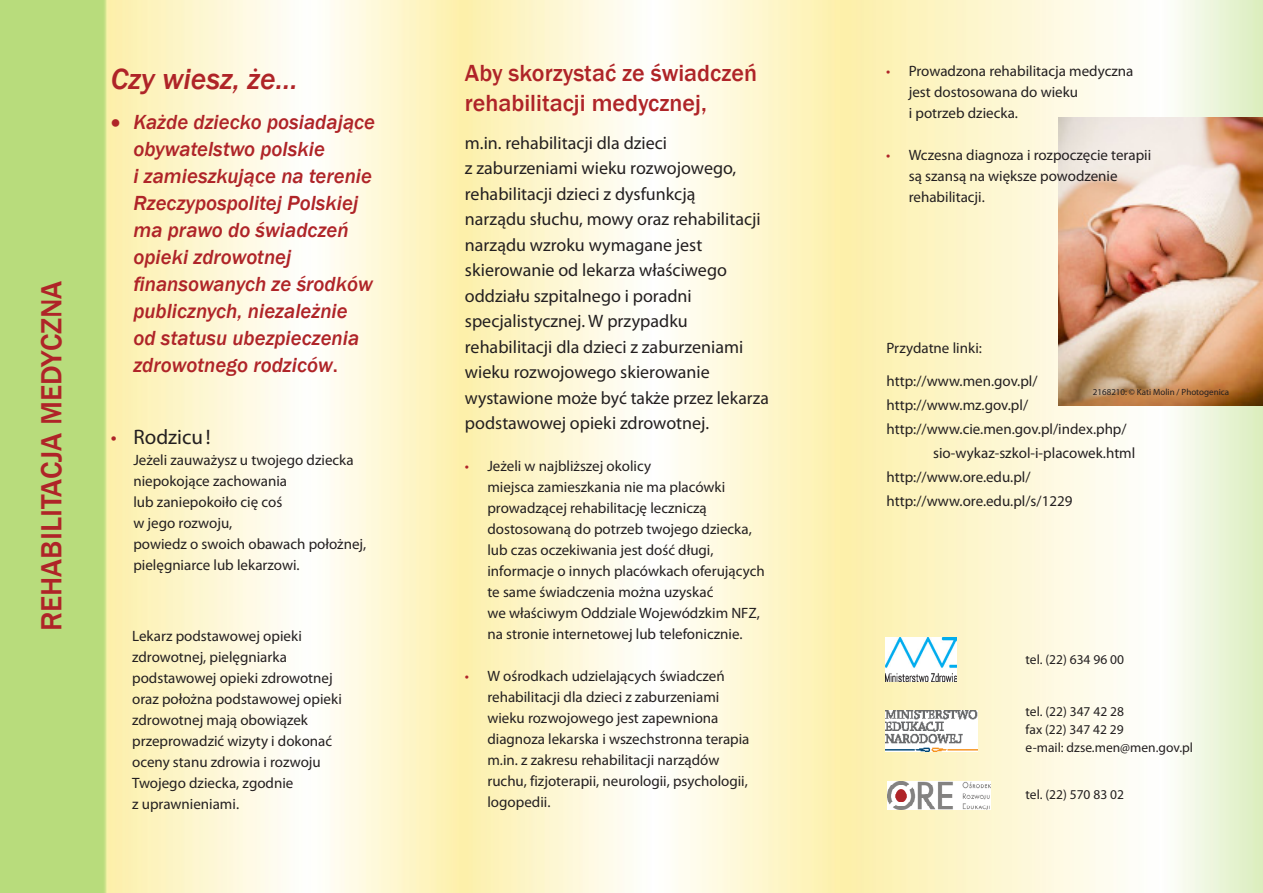
<style>
.page{position:relative;width:1263px;height:893px;background:#fff}
.page>*{position:absolute;margin:0;border:0;box-sizing:border-box;transform-origin:0 0}
.t1{font:500 30px "Franklin Gothic";color:#af2428}
.Normalny{font:italic 500 30px "Franklin Gothic";color:#af2428}
.Normalny-2{font:500 24px/30px "Franklin Gothic";color:#af2428}
.Normalny-3{font:italic 500 21px/27px "Franklin Gothic";color:#af2428}
.Normalny-4{font:21px "Myriad Pro";color:#231f20}
.Normalny-5{font:18px/25.5px "Myriad Pro";color:#231f20}
.Normalny-6{font:15px/21px "Myriad Pro";color:#231f20}
.Normalny-7{font:13.5px "Myriad Pro";color:#231f20}
.Normalny-8{font:9px "Myriad Pro";color:#231f20}
.s1{font-style:normal}
.s2{color:#af2428}
</style>
<div class="page">
<img style="left:0;top:0;width:1263px;height:893px">
<img style="left:886px;top:638px;width:71px;height:44px">
<img style="left:1059px;top:117px;width:204px;height:289px">
<img style="left:887px;top:782px;width:104px;height:28px">
<img style="left:886px;top:711px;width:91px;height:41px">
<p class="t1" style="left:33px;top:631px;width:352px;rotate:-90deg">REHABILITACJA MEDYCZNA</p>
<p class="Normalny" style="left:111px;top:60px;width:188px">Czy wiesz, że...</p>
<p class="Normalny-3" style="left:133px;top:108px;width:243px;text-indent:-23px">• Każde dziecko posiadające obywatelstwo polskie<br>i zamieszkujące na terenie<br>Rzeczypospolitej Polskiej ma prawo do świadczeń opieki zdrowotnej finansowanych ze środków publicznych, niezależnie od statusu ubezpieczenia zdrowotnego rodziców<span class="s1">.</span></p>
<p class="Normalny-4" style="left:111px;top:424px;width:101px"><span class="s2">•</span> Rodzicu!</p>
<p class="Normalny-6" style="left:133px;top:449px;width:234px">Jeżeli zauważysz u twojego dziecka niepokojące zachowania<br>lub zaniepokoiło cię coś<br>w jego rozwoju,<br>powiedz o swoich obawach położnej, pielęgniarce lub lekarzowi.</p>
<p class="Normalny-6" style="left:132px;top:625px;width:211px">Lekarz podstawowej opieki zdrowotnej, pielęgniarka podstawowej opieki zdrowotnej oraz położna podstawowej opieki zdrowotnej mają obowiązek przeprowadzić wizyty i dokonać oceny stanu zdrowia i rozwoju<br>Twojego dziecka, zgodnie<br>z uprawnieniami.</p>
<p class="Normalny-2" style="left:465px;top:58px;width:294px">Aby skorzystać ze świadczeń rehabilitacji medycznej,</p>
<p class="Normalny-5" style="left:465px;top:130px;width:297px">m.in. rehabilitacji dla dzieci<br>z zaburzeniami wieku rozwojowego, rehabilitacji dzieci z dysfunkcją narządu słuchu, mowy oraz rehabilitacji narządu wzroku wymagane jest skierowanie od lekarza właściwego oddziału szpitalnego i poradni specjalistycznej. W przypadku</p>
<p class="Normalny-5" style="left:465px;top:334px;width:305px">rehabilitacji dla dzieci z zaburzeniami wieku rozwojowego skierowanie wystawione może być także przez lekarza podstawowej opieki zdrowotnej.</p>
<p class="Normalny-6" style="left:487px;top:456px;width:279px;text-indent:-23px"><span class="s2">•</span> Jeżeli w najbliższej okolicy<br>miejsca zamieszkania nie ma placówki prowadzącej rehabilitację leczniczą dostosowaną do potrzeb twojego dziecka, lub czas oczekiwania jest dość długi, informacje o innych placówkach oferujących te same świadczenia można uzyskać<br>we właściwym Oddziale Wojewódzkim NFZ, na stronie internetowej lub telefonicznie.</p>
<p class="Normalny-6" style="left:487px;top:666px;width:264px;text-indent:-23px"><span class="s2">•</span> W ośrodkach udzielających świadczeń rehabilitacji dla dzieci z zaburzeniami wieku rozwojowego jest zapewniona diagnoza lekarska i wszechstronna terapia m.in. z zakresu rehabilitacji narządów ruchu, fizjoterapii, neurologii, psychologii, logopedii.</p>
<p class="Normalny-6" style="left:909px;top:60px;width:226px;text-indent:-23px"><span class="s2">•</span> Prowadzona rehabilitacja medyczna jest dostosowana do wieku<br>i potrzeb dziecka.</p>
<p class="Normalny-6" style="left:909px;top:144px;width:244px;text-indent:-23px"><span class="s2">•</span> Wczesna diagnoza i rozpoczęcie terapii są szansą na większe powodzenie rehabilitacji.</p>
<p class="Normalny-6" style="left:886px;top:338px;width:97px">Przydatne linki:</p>
<p class="Normalny-6" style="left:886px;top:370px;width:153px">http://www.men.gov.pl/</p>
<p class="Normalny-6" style="left:886px;top:394px;width:143px">http://www.mz.gov.pl/</p>
<p class="Normalny-6" style="left:933px;top:417px;width:204px;line-height:24px;text-indent:-46px">http://www.cie.men.gov.pl/index.php/ sio-wykaz-szkol-i-placowek.html</p>
<p class="Normalny-6" style="left:886px;top:466px;width:146px">http://www.ore.edu.pl/</p>
<p class="Normalny-6" style="left:886px;top:490px;width:187px">http://www.ore.edu.pl/s/1229</p>
<p class="Normalny-8" style="left:1093px;top:386px;width:138px">2168210: © Kati Molin / Photogenica</p>
<p class="Normalny-7" style="left:1025px;top:651px;width:100px">tel. (22) 634 96 00</p>
<p class="Normalny-7" style="left:1025px;top:703px;width:100px">tel. (22) 347 42 28</p>
<p class="Normalny-7" style="left:1025px;top:721px;width:100px">fax (22) 347 42 29</p>
<p class="Normalny-7" style="left:1025px;top:739px;width:169px">e-mail: dzse.men@men.gov.pl</p>
<p class="Normalny-7" style="left:1025px;top:786px;width:100px">tel. (22) 570 83 02</p>
</div>
